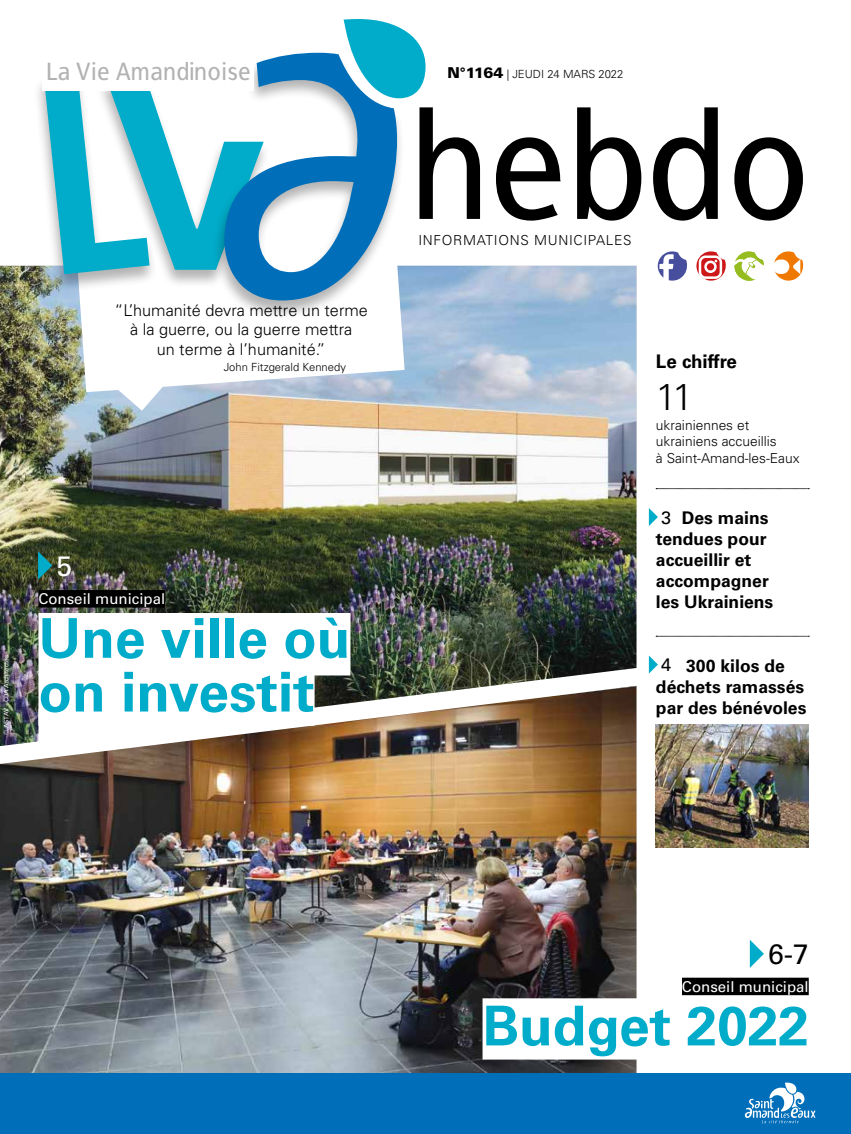
<style>
.page{position:relative;width:851px;height:1134px;background:#fff}
.page>*{position:absolute;margin:0;border:0;box-sizing:border-box;transform-origin:0 0}
.t1{font:154.75px "Francophil Sans";letter-spacing:.01em;color:#000}
.t2{font:700 55px/53.8px "Univers LT";color:#00acc9}
.t3{font:300 37.5px "Univers LT";color:#000}
.t4{font:28.12px "Univers LT";color:#000}
.t5{font:28.12px "Univers LT";color:#fff}
.t6{font:25px "Francophil Sans";letter-spacing:.02em;color:#b3b2b2}
.t7{font:700 18.75px "Univers LT";color:#000}
.t8{font:700 17.5px/21px "Univers LT";color:#000}
.t9{font:300 16.25px/19.5px "Univers LT";color:#000;text-align:center}
.t10{font:15px "Univers LT";color:#fff}
.t11{font:300 13.75px/16.5px "Univers LT";color:#000}
.t12{font:300 13.75px "Univers LT";letter-spacing:.05em;color:#000}
.t13{font:300 11.25px "Univers LT";color:#000}
.t14{font:6.25px "Univers LT";color:#fff}
.s1{font-weight:900;font-size:15px}
.s2{font-weight:400;font-size:18px}
</style>
<div class="page">
<svg style="left:656px;top:488px;width:153px;height:1px"></svg>
<svg style="left:656px;top:636px;width:153px;height:1px"></svg>
<svg style="left:648px;top:508px;width:9px;height:18px"></svg>
<svg style="left:648px;top:655px;width:9px;height:19px"></svg>
<img style="left:656px;top:724px;width:152px;height:123px">
<svg style="left:749px;top:940px;width:14px;height:28px"></svg>
<img style="left:0;top:266px;width:636px;height:401px">
<img style="left:0;top:764px;width:636px;height:309px">
<svg style="left:38px;top:551px;width:14px;height:29px"></svg>
<img style="left:0;top:667px;width:637px;height:97px">
<svg style="left:38px;top:726px;width:258px;height:23px"></svg>
<div style="left:38px;top:590px;width:127px;height:18px;background:#000"></div>
<div style="left:38px;top:613px;width:312px;height:62px;background:#fff"></div>
<div style="left:38px;top:673px;width:276px;height:53px;background:#fff"></div>
<div style="left:682px;top:978px;width:126px;height:17px;background:#000"></div>
<div style="left:482px;top:998px;width:326px;height:61px;background:#fff"></div>
<svg style="left:53px;top:289px;width:351px;height:103px"></svg>
<svg style="left:118px;top:366px;width:45px;height:45px"></svg>
<div style="left:32px;top:74px;width:126px;height:219px;background:#000;opacity:.3"></div>
<div style="left:95px;top:78px;width:176px;height:211px;background:#000;opacity:.3"></div>
<svg style="left:44px;top:90px;width:168px;height:184px"></svg>
<svg style="left:343px;top:19px;width:82px;height:79px"></svg>
<div style="left:212px;top:52px;width:193px;height:267px;background:#000;opacity:.3"></div>
<svg style="left:224px;top:53px;width:173px;height:247px"></svg>
<div style="left:43px;top:53px;width:211px;height:37px;background:#fff"></div>
<svg style="left:657px;top:251px;width:30px;height:30px"></svg>
<svg style="left:696px;top:251px;width:107px;height:30px"></svg>
<div style="left:0;top:1074px;width:850px;height:60px;background:#006eb8"></div>
<svg style="left:744px;top:1082px;width:71px;height:41px"></svg>
<p class="t14" style="left:3px;top:734px;width:81px;rotate:-90deg">© ASTAV - CDA Architectes</p>
<h3 class="t6" style="left:46px;top:57px;width:206px">La Vie Amandinoise</h3>
<p class="t13" style="left:447px;top:67px;width:177px"><span class="s1">N°1164</span> | JEUDI 24 MARS 2022</p>
<p class="t9" style="left:114px;top:300px;width:255px">“L’humanité devra mettre un terme à la guerre, ou la guerre mettra<br>un terme à l’humanité.”</p>
<p class="t13" style="left:224px;top:360px;width:124px">John Fitzgerald Kennedy</p>
<h3 class="t5" style="left:56px;top:549px;width:17px">5</h3>
<p class="t10" style="left:38px;top:590px;width:128px">Conseil municipal</p>
<h2 class="t2" style="left:38px;top:612px;width:313px">Une ville où on investit</h2>
<h1 class="t1" style="left:409px;top:77px;width:401px">hebdo</h1>
<p class="t12" style="left:418px;top:232px;width:215px">INFORMATIONS MUNICIPALES</p>
<p class="t7" style="left:656px;top:351px;width:82px">Le chiffre</p>
<h3 class="t3" style="left:656px;top:374px;width:39px">11</h3>
<p class="t11" style="left:656px;top:417px;width:145px">ukrainiennes et ukrainiens accueillis<br>à Saint-Amand-les-Eaux</p>
<p class="t8" style="left:656px;top:508px;width:119px"><span class="s2">3</span> Des mains tendues pour accueillir et accompagner les Ukrainiens</p>
<p class="t8" style="left:656px;top:655px;width:152px"><span class="s2">4</span> 300 kilos de déchets ramassés par des bénévoles</p>
<h3 class="t4" style="left:768px;top:938px;width:42px">6-7</h3>
<p class="t10" style="left:682px;top:977px;width:128px">Conseil municipal</p>
<h2 class="t2" style="left:482px;top:999px;width:327px">Budget 2022</h2>
</div>
